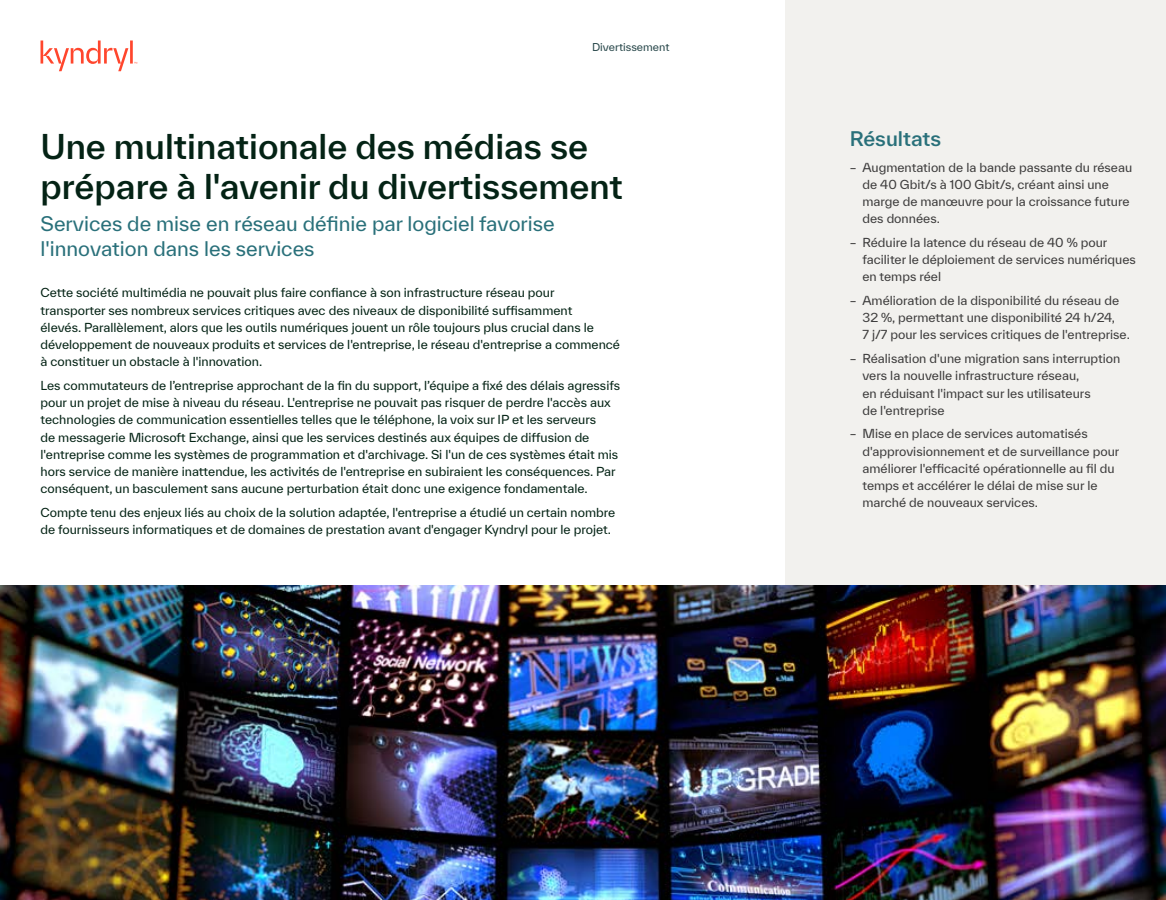
<style>
.page{position:relative;width:1166px;height:900px;background:#fff}
.page>*{position:absolute;margin:0;border:0;box-sizing:border-box;transform-origin:0 0}
.t1{font:500 33px/39.6px "TWK Everett";color:#042315}
.t2{font:19.5px/25.5px "TWK Everett";color:#29707a}
.t3{font:500 19.5px "TWK Everett";color:#29707a}
.t4{font:12px/17.2px "TWK Everett";color:#042315}
.t5{font:12px/17.2px "TWK Everett";color:#3d3c3c}
.t6{font:10.5px "TWK Everett";color:#2a494c}
</style>
<div class="page">
<div style="left:785px;top:0;width:380px;height:900px;background:#f2f1ee"></div>
<img style="left:0;top:585px;width:1166px;height:315px">
<svg style="left:41px;top:40px;width:96px;height:31px"></svg>
<p class="t6" style="left:592px;top:40px;width:79px">Divertissement</p>
<h1 class="t1" style="left:40px;top:127px;width:584px">Une multinationale des médias se prépare à l'avenir du divertissement</h1>
<h2 class="t2" style="left:40px;top:211px;width:515px">Services de mise en réseau définie par logiciel favorise l'innovation dans les services</h2>
<p class="t4" style="left:41px;top:284px;width:581px">Cette société multimédia ne pouvait plus faire confiance à son infrastructure réseau pour transporter ses nombreux services critiques avec des niveaux de disponibilité suffisamment<br>élevés. Parallèlement, alors que les outils numériques jouent un rôle toujours plus crucial dans le développement de nouveaux produits et services de l'entreprise, le réseau d'entreprise a commencé à constituer un obstacle à l'innovation.</p>
<p class="t4" style="left:41px;top:377px;width:581px">Les commutateurs de l’entreprise approchant de la fin du support, l’équipe a fixé des délais agressifs pour un projet de mise à niveau du réseau. L'entreprise ne pouvait pas risquer de perdre l'accès aux technologies de communication essentielles telles que le téléphone, la voix sur IP et les serveurs<br>de messagerie Microsoft Exchange, ainsi que les services destinés aux équipes de diffusion de l'entreprise comme les systèmes de programmation et d'archivage. Si l'un de ces systèmes était mis hors service de manière inattendue, les activités de l'entreprise en subiraient les conséquences. Par conséquent, un basculement sans aucune perturbation était donc une exigence fondamentale.</p>
<p class="t4" style="left:41px;top:504px;width:576px">Compte tenu des enjeux liés au choix de la solution adaptée, l'entreprise a étudié un certain nombre de fournisseurs informatiques et de domaines de prestation avant d'engager Kyndryl pour le projet.</p>
<h2 class="t3" style="left:849px;top:125px;width:93px">Résultats</h2>
<p class="t5" style="left:862px;top:158px;width:271px;text-indent:-13px">– Augmentation de la bande passante du réseau de 40 Gbit/s à 100 Gbit/s, créant ainsi une marge de manœuvre pour la croissance future des données.</p>
<p class="t5" style="left:862px;top:234px;width:275px;text-indent:-13px">– Réduire la latence du réseau de 40 % pour faciliter le déploiement de services numériques en temps réel</p>
<p class="t5" style="left:862px;top:292px;width:269px;text-indent:-13px">– Amélioration de la disponibilité du réseau de<br>32 %, permettant une disponibilité 24 h/24,<br>7 j/7 pour les services critiques de l'entreprise.</p>
<p class="t5" style="left:862px;top:350px;width:259px;text-indent:-13px">– Réalisation d'une migration sans interruption vers la nouvelle infrastructure réseau,<br>en réduisant l'impact sur les utilisateurs<br>de l'entreprise</p>
<p class="t5" style="left:862px;top:425px;width:258px;text-indent:-13px">– Mise en place de services automatisés d'approvisionnement et de surveillance pour améliorer l'efficacité opérationnelle au fil du temps et accélérer le délai de mise sur le marché de nouveaux services.</p>
</div>
